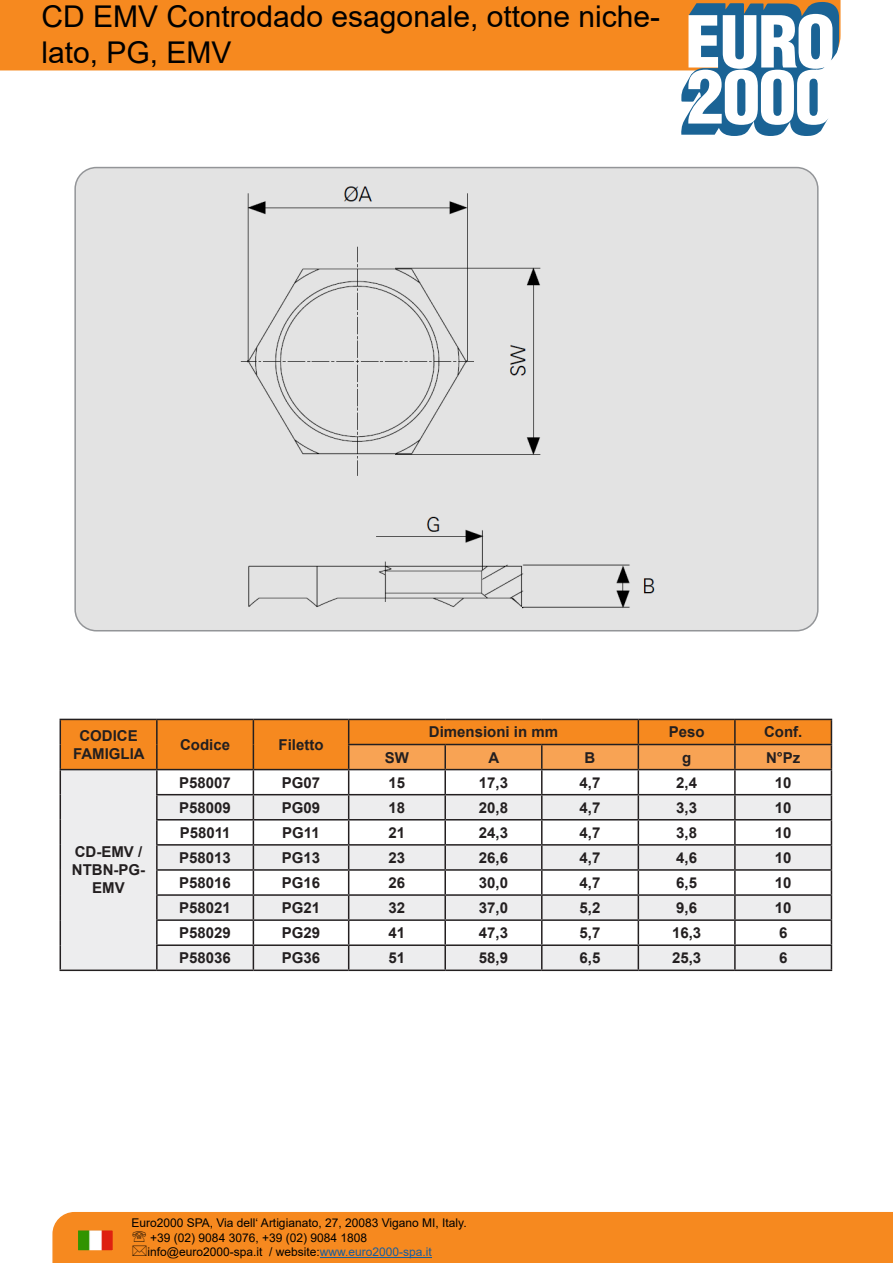
<style>
.page{position:relative;width:893px;height:1263px;background:#fff}
.page>*{position:absolute;margin:0;border:0;box-sizing:border-box;transform-origin:0 0}
.t1{font:30px/36px "Arial";color:#000}
.t2{font:700 15px/18px "Arial";color:#231f20;text-align:center}
.t3{font:12px "Arial";color:#000}
.s1{color:#175d9e}
</style>
<div class="page">
<div style="left:0;top:0;width:841px;height:71px;background:#f6891f"></div>
<svg style="left:681px;top:2px;width:158px;height:134px"></svg>
<div style="left:75px;top:168px;width:743px;height:463px;background:#e3e3e3;border-radius:21px"></div>
<img style="left:240px;top:186px;width:415px;height:423px">
<div style="left:74px;top:167px;width:745px;height:464px;border:2px solid #939598;border-radius:21px"></div>
<svg style="left:60px;top:719px;width:772px;height:250px"></svg>
<hr style="left:60px;top:969px;width:97px;height:2px;background:#231f20">
<hr style="left:157px;top:969px;width:96px;height:2px;background:#231f20">
<hr style="left:253px;top:969px;width:96px;height:2px;background:#231f20">
<hr style="left:349px;top:969px;width:96px;height:2px;background:#231f20">
<hr style="left:445px;top:969px;width:97px;height:2px;background:#231f20">
<hr style="left:542px;top:969px;width:96px;height:2px;background:#231f20">
<hr style="left:638px;top:969px;width:97px;height:2px;background:#231f20">
<hr style="left:735px;top:969px;width:97px;height:2px;background:#231f20">
<div style="left:52px;top:1212px;width:841px;height:51px;background:#f6891f"></div>
<p class="t1" style="left:41px;top:-2px;width:620px">CD EMV Controdado esagonale, ottone niche&shy;lato, PG, EMV</p>
<p class="t2" style="left:73px;top:727px;width:73px">CODICE<br>FAMIGLIA</p>
<p class="t2" style="left:180px;top:736px;width:52px">Codice</p>
<p class="t2" style="left:279px;top:736px;width:46px">Filetto</p>
<p class="t2" style="left:429px;top:723px;width:131px">Dimensioni in mm</p>
<p class="t2" style="left:669px;top:723px;width:37px">Peso</p>
<p class="t2" style="left:764px;top:723px;width:40px">Conf.</p>
<p class="t2" style="left:385px;top:748px;width:26px">SW</p>
<p class="t2" style="left:488px;top:748px;width:12px">A</p>
<p class="t2" style="left:585px;top:748px;width:12px">B</p>
<p class="t2" style="left:682px;top:748px;width:11px">g</p>
<p class="t2" style="left:766px;top:748px;width:36px">N°Pz</p>
<p class="t2" style="left:72px;top:843px;width:75px">CD-EMV /<br>NTBN-PG-<br>EMV</p>
<p class="t2" style="left:179px;top:773px;width:53px">P58007</p>
<p class="t2" style="left:282px;top:773px;width:40px">PG07</p>
<p class="t2" style="left:389px;top:773px;width:18px">15</p>
<p class="t2" style="left:479px;top:773px;width:31px">17,3</p>
<p class="t2" style="left:580px;top:773px;width:22px">4,7</p>
<p class="t2" style="left:676px;top:773px;width:22px">2,4</p>
<p class="t2" style="left:775px;top:773px;width:18px">10</p>
<p class="t2" style="left:179px;top:798px;width:53px">P58009</p>
<p class="t2" style="left:282px;top:798px;width:40px">PG09</p>
<p class="t2" style="left:389px;top:798px;width:18px">18</p>
<p class="t2" style="left:479px;top:798px;width:31px">20,8</p>
<p class="t2" style="left:580px;top:798px;width:22px">4,7</p>
<p class="t2" style="left:676px;top:798px;width:22px">3,3</p>
<p class="t2" style="left:775px;top:798px;width:18px">10</p>
<p class="t2" style="left:180px;top:824px;width:52px">P58011</p>
<p class="t2" style="left:282px;top:824px;width:39px">PG11</p>
<p class="t2" style="left:389px;top:824px;width:18px">21</p>
<p class="t2" style="left:479px;top:824px;width:31px">24,3</p>
<p class="t2" style="left:580px;top:824px;width:22px">4,7</p>
<p class="t2" style="left:676px;top:824px;width:22px">3,8</p>
<p class="t2" style="left:775px;top:824px;width:18px">10</p>
<p class="t2" style="left:179px;top:849px;width:53px">P58013</p>
<p class="t2" style="left:282px;top:849px;width:40px">PG13</p>
<p class="t2" style="left:389px;top:849px;width:18px">23</p>
<p class="t2" style="left:479px;top:849px;width:31px">26,6</p>
<p class="t2" style="left:580px;top:849px;width:22px">4,7</p>
<p class="t2" style="left:676px;top:849px;width:22px">4,6</p>
<p class="t2" style="left:775px;top:849px;width:18px">10</p>
<p class="t2" style="left:179px;top:874px;width:53px">P58016</p>
<p class="t2" style="left:282px;top:874px;width:40px">PG16</p>
<p class="t2" style="left:389px;top:874px;width:18px">26</p>
<p class="t2" style="left:479px;top:874px;width:31px">30,0</p>
<p class="t2" style="left:580px;top:874px;width:22px">4,7</p>
<p class="t2" style="left:676px;top:874px;width:22px">6,5</p>
<p class="t2" style="left:775px;top:874px;width:18px">10</p>
<p class="t2" style="left:179px;top:899px;width:53px">P58021</p>
<p class="t2" style="left:282px;top:899px;width:40px">PG21</p>
<p class="t2" style="left:389px;top:899px;width:18px">32</p>
<p class="t2" style="left:479px;top:899px;width:31px">37,0</p>
<p class="t2" style="left:580px;top:899px;width:22px">5,2</p>
<p class="t2" style="left:676px;top:899px;width:22px">9,6</p>
<p class="t2" style="left:775px;top:899px;width:18px">10</p>
<p class="t2" style="left:179px;top:924px;width:53px">P58029</p>
<p class="t2" style="left:282px;top:924px;width:40px">PG29</p>
<p class="t2" style="left:389px;top:924px;width:18px">41</p>
<p class="t2" style="left:479px;top:924px;width:31px">47,3</p>
<p class="t2" style="left:580px;top:924px;width:22px">5,7</p>
<p class="t2" style="left:672px;top:924px;width:31px">16,3</p>
<p class="t2" style="left:779px;top:924px;width:10px">6</p>
<p class="t2" style="left:179px;top:949px;width:53px">P58036</p>
<p class="t2" style="left:282px;top:949px;width:40px">PG36</p>
<p class="t2" style="left:389px;top:949px;width:18px">51</p>
<p class="t2" style="left:479px;top:949px;width:31px">58,9</p>
<p class="t2" style="left:580px;top:949px;width:22px">6,5</p>
<p class="t2" style="left:672px;top:949px;width:31px">25,3</p>
<p class="t2" style="left:779px;top:949px;width:10px">6</p>
<p class="t3" style="left:131px;top:1215px;width:337px">Euro2000 SPA, Via dell‘ Artigianato, 27, 20083 Vigano MI, Italy.</p>
<p class="t3" style="left:150px;top:1229px;width:218px">+39 (02) 9084 3076, +39 (02) 9084 1808</p>
<p class="t3" style="left:148px;top:1244px;width:286px">info@euro2000-spa.it / website:<span class="s1">www.euro2000-spa.it</span></p>
</div>
